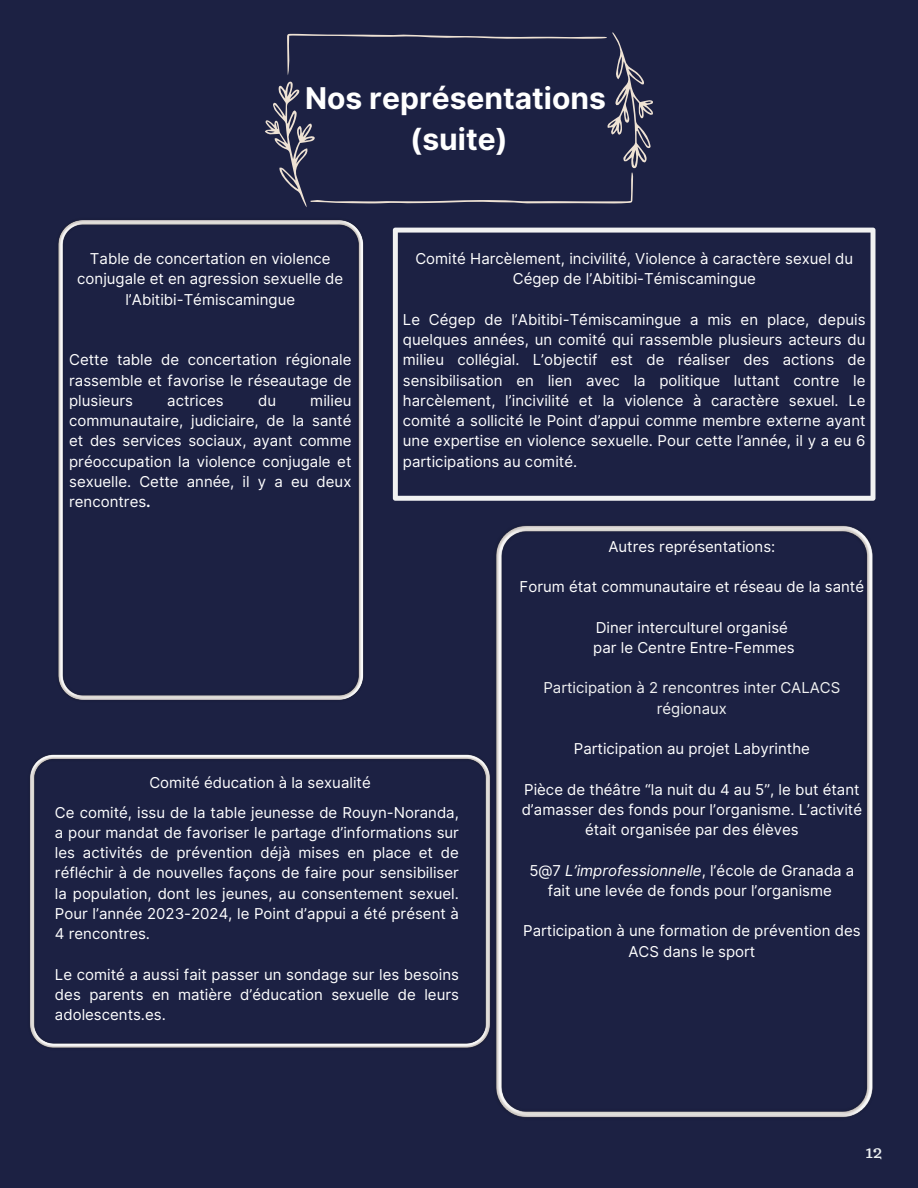
<style>
.page{position:relative;width:918px;height:1188px;background:#1c2143}
.page>*{position:absolute;margin:0;border:0;box-sizing:border-box;transform-origin:0 0}
.t1{font:700 30px/41.7px "Inter";color:#fff;text-align:center}
.t2{font:18px "Trocchi";color:#ecf0f1}
.t3{font:15px/20.2px "Inter";color:#fff;text-align:center}
.t4{font:15px/20.2px "Inter";color:#f1f2f2;text-align:center}
.s1{font-weight:700}
.s2{font-style:italic}
</style>
<div class="page">
<img style="left:58px;top:220px;width:306px;height:480px">
<svg style="left:393px;top:228px;width:483px;height:273px"></svg>
<img style="left:30px;top:754px;width:460px;height:294px">
<img style="left:496px;top:525px;width:377px;height:593px">
<svg style="left:265px;top:32px;width:388px;height:175px"></svg>
<p class="t1" style="left:305px;top:77px;width:302px">Nos représentations (suite)</p>
<p class="t3" style="left:77px;top:249px;width:268px">Table de concertation en violence conjugale et en agression sexuelle de l’Abitibi-Témiscamingue</p>
<p class="t3" style="left:69px;top:350px;width:284px;text-align:justify">Cette table de concertation régionale rassemble et favorise le réseautage de plusieurs</p>
<p class="t3" style="left:69px;top:390px;width:284px;text-align:justify;text-indent:241px">milieu communautaire, judiciaire, de la santé et des services sociaux, ayant comme préoccupation la violence conjugale et sexuelle. Cette année, il y a eu deux rencontres<span class="s1">.</span></p>
<p class="t3" style="left:167px;top:390px;width:58px">actrices</p>
<p class="t3" style="left:258px;top:390px;width:20px">du</p>
<p class="t3" style="left:415px;top:249px;width:439px">Comité Harcèlement, incivilité, Violence à caractère sexuel du<br>Cégep de l’Abitibi-Témiscamingue</p>
<p class="t3" style="left:403px;top:309px;width:464px;text-align:justify">Le Cégep de l’Abitibi-Témiscamingue a mis en place, depuis quelques années, un comité qui rassemble plusieurs acteurs du milieu collégial. L’objectif est de réaliser des actions de sensibilisation en lien avec la politique luttant contre le harcèlement, l’incivilité et la violence à caractère sexuel. Le comité a sollicité le Point d’appui comme membre externe ayant une expertise en violence sexuelle. Pour cette l’année, il y a eu 6 participations au comité.</p>
<p class="t3" style="left:149px;top:773px;width:223px">Comité éducation à la sexualité</p>
<p class="t3" style="left:55px;top:802px;width:405px;text-align:justify">Ce comité, issu de la table jeunesse de Rouyn-Noranda, a pour mandat de favoriser le partage d’informations sur les activités de prévention déjà mises en place et de réfléchir à de nouvelles façons de faire pour sensibiliser la population, dont les jeunes, au consentement sexuel.<br>Pour l’année 2023-2024, le Point d’appui a été présent à 4 rencontres.</p>
<p class="t3" style="left:55px;top:964px;width:405px;text-align:justify">Le comité a aussi fait passer un sondage sur les besoins des parents en matière d’éducation sexuelle de leurs adolescents.es.</p>
<p class="t3" style="left:608px;top:536px;width:168px">Autres représentations:</p>
<p class="t3" style="left:520px;top:577px;width:346px">Forum état communautaire et réseau de la santé</p>
<p class="t3" style="left:596px;top:617px;width:194px">Diner interculturel organisé</p>
<p class="t3" style="left:593px;top:637px;width:203px">par le Centre Entre-Femmes</p>
<p class="t4" style="left:543px;top:678px;width:299px">Participation à 2 rencontres inter CALACS régionaux</p>
<p class="t3" style="left:574px;top:739px;width:238px">Participation au projet Labyrinthe</p>
<p class="t3" style="left:522px;top:779px;width:342px">Pièce de théâtre “la nuit du 4 au 5”, le but étant d’amasser des fonds pour l’organisme. L’activité était organisée par des élèves</p>
<p class="t3" style="left:529px;top:860px;width:327px">5@7 <span class="s2">L’improfessionnelle</span>, l’école de Granada a fait une levée de fonds pour l’organisme</p>
<p class="t3" style="left:523px;top:921px;width:339px">Participation à une formation de prévention des<br>ACS dans le sport</p>
<p class="t2" style="left:866px;top:1139px;width:18px">12</p>
</div>
